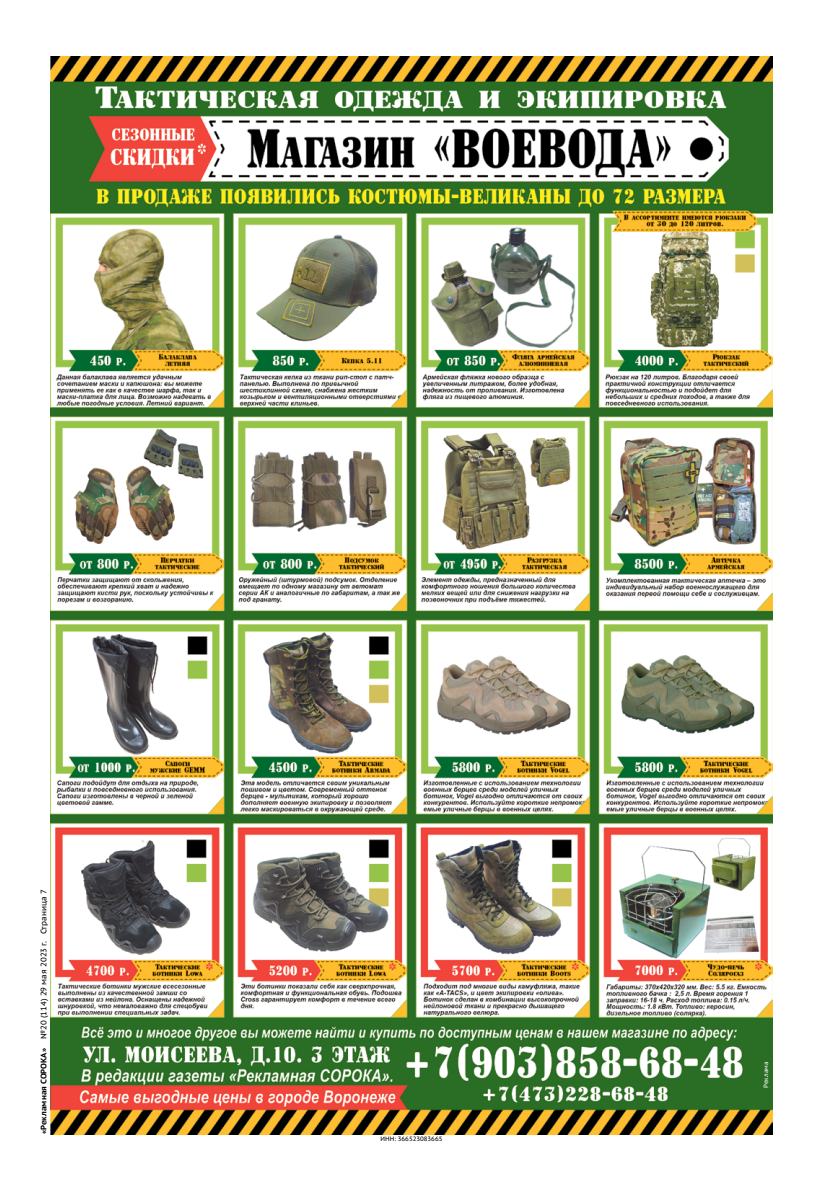
<style>
.page{position:relative;width:823px;height:1191px;background:#fff}
.page>*{position:absolute;margin:0;border:0;box-sizing:border-box;transform-origin:0 0}
.t1{font:8px "PT Sans Caption";color:#000}
.t2{font:6.2px "PT Sans Caption";color:#000}
.t3{font:6.2px "PT Sans Caption";color:#fff}
.s1{font-weight:700}
</style>
<div class="page">
<img style="left:51px;top:57px;width:720px;height:1077px">
<p class="t1" style="left:39px;top:1134px;width:246px;rotate:-90deg"><span class="s1">«Рекламная СОРОКА»</span> №20 (114) 29 мая 2023 г. Страница 7</p>
<p class="t2" style="left:380px;top:1134px;width:63px">ИНН: 366523083665</p>
<p class="t3" style="left:761px;top:1088px;width:28px;rotate:-90deg">Реклама</p>
</div>
